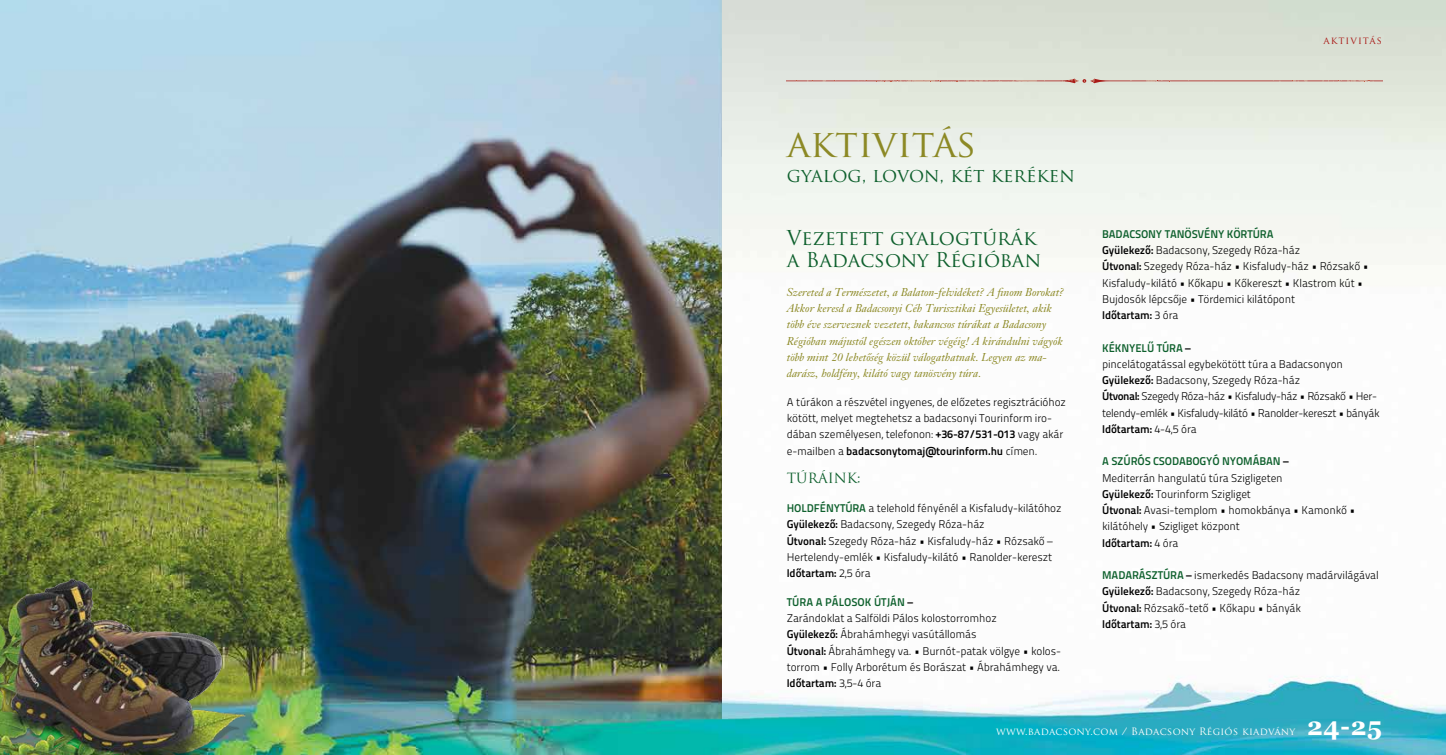
<style>
.page{position:relative;width:1446px;height:755px;background:#fff}
.page>*{position:absolute;margin:0;border:0;box-sizing:border-box;transform-origin:0 0}
.t1{font:37.5px "Trajan Pro";color:#8c8925}
.t2{font:20px/22.5px "Trajan Pro";color:#0e602d}
.t3{font:18.75px "Trajan Pro";color:#0e602d}
.t4{font:13.75px "Trajan Pro";color:#0e602d}
.t5{font:11.25px/16.2px "Titillium Maps 26 L 250 wt";letter-spacing:-.01em;color:#000}
.t6{font:italic 11.25px/16.2px "Totfalusi";color:#8c8925}
.t7{font:11.25px/16.2px "Titillium Maps 26 L 250 wt";letter-spacing:-.035em;color:#000}
.t8{font:11.25px "Titillium Maps 26 L 750 wt";letter-spacing:-.01em;color:#000}
.t9{font:11.25px "Titillium Maps 26 L 750 wt";letter-spacing:-.01em;color:#0e602d}
.t10{font:10px "Trajan Pro";letter-spacing:.03em;color:#fff}
.t11{font:10px "Trajan Pro";color:#aa1a17}
.s1{font-family:"Titillium Maps 26 L 750 wt"}
.s2{font-family:"Titillium Maps 26 L 250 wt"}
.s3{font-family:"Titillium Maps 26 L 750 wt";color:#0e602d}
.s4{color:#000}
.s5{font-family:"Georgia";font-weight:700;font-size:25px}
</style>
<div class="page">
<img style="left:0;top:0;width:723px;height:755px">
<img style="left:723px;top:0;width:723px;height:755px">
<svg style="left:787px;top:79px;width:595px;height:4px;background:#d4bbb1"></svg>
<img style="left:0;top:554px;width:252px;height:201px">
<p class="t11" style="left:1323px;top:34px;width:60px">aktivitás</p>
<h1 class="t1" style="left:787px;top:119px;width:191px">aktivitás</h1>
<h3 class="t3" style="left:787px;top:163px;width:290px">gyalog, lovon, két keréken</h3>
<h2 class="t2" style="left:787px;top:226px;width:256px">Vezetett gyalogtúrák a Badacsony Régióban</h2>
<p class="t6" style="left:787px;top:284px;width:279px">Szereted a Természetet, a Balaton-felvidéket? A finom Borokat?<br>Akkor keresd a Badacsonyi Céh Turisztikai Egyesületet, akik több éve szerveznek vezetett, bakancsos túrákat a Badacsony Régióban májustól egészen október végéig! A kirándulni vágyók több mint 20 lehetôség közül válogathatnak. Legyen az ma&shy;darász, holdfény, kilátó vagy tanösvény túra.</p>
<p class="t5" style="left:787px;top:393px;width:281px">A túrákon a részvétel ingyenes, de előzetes regisztrációhoz kötött, melyet megtehetsz a badacsonyi Tourinform iro&shy;dában személyesen, telefonon: <span class="s1">+36-87/531-013</span> vagy akár</p>
<p class="t8" style="left:787px;top:442px;width:252px"><span class="s2">e-mailben a</span> badacsonytomaj@tourinform.hu <span class="s2">címen.</span></p>
<p class="t4" style="left:787px;top:469px;width:75px">TÚRáink:</p>
<p class="t5" style="left:787px;top:499px;width:276px"><span class="s3">HOLDFÉNYTÚRA</span> a telehold fényénél a Kisfaludy-kilátóhoz <span class="s1">Gyülekező:</span> Badacsony, Szegedy Róza-ház<br><span class="s1">Útvonal:</span> Szegedy Róza-ház • Kisfaludy-ház • Rózsakő – Hertelendy-emlék • Kisfaludy-kilátó • Ranolder-kereszt</p>
<p class="t8" style="left:787px;top:564px;width:85px">Időtartam: <span class="s2">2,5 óra</span></p>
<p class="t9" style="left:787px;top:593px;width:128px">TÚ RA a PÁLOSOK ÚTJÁN <span class="s4">–</span></p>
<p class="t5" style="left:787px;top:609px;width:276px">Zarándoklat a Salföldi Pálos kolostorromhoz<br><span class="s1">Gyülekező:</span> Ábrahámhegyi vasútállomás<br><span class="s1">Útvonal:</span> Ábrahámhegy va. • Burnót-patak völgye • kolos&shy;torrom • Folly Arborétum és Borászat • Ábrahámhegy va.</p>
<p class="t8" style="left:787px;top:674px;width:96px">Időtartam: <span class="s2">3,5-4 óra</span></p>
<p class="t9" style="left:1102px;top:225px;width:173px">BADACSONY TANÖSVÉNY KÖRTÚ RA</p>
<p class="t5" style="left:1102px;top:241px;width:268px"><span class="s1">Gyülekező:</span> Badacsony, Szegedy Róza-ház<br><span class="s1">Útvonal:</span> Szegedy Róza-ház • Kisfaludy-ház • Rózsakő • Kisfaludy-kilátó • Kőkapu • Kőkereszt • Klastrom kút • Bujdosók lépcsője • Tördemici kilátópont</p>
<p class="t8" style="left:1102px;top:306px;width:78px">Időtartam: <span class="s2">3 óra</span></p>
<p class="t9" style="left:1102px;top:339px;width:90px">KÉKNYELŰ TÚ RA <span class="s4">–</span></p>
<p class="t7" style="left:1102px;top:355px;width:279px">pincelátogatással egybekötött túra a Badacsonyon <span class="s1">Gyülekező:</span> Badacsony, Szegedy Róza-ház<br><span class="s1">Útvonal:</span> Szegedy Róza-ház • Kisfaludy-ház • Rózsakő • Her&shy;telendy-emlék • Kisfaludy-kilátó • Ranolder-kereszt • bányák</p>
<p class="t8" style="left:1102px;top:420px;width:96px">Időtartam: <span class="s2">4-4,5 óra</span></p>
<p class="t9" style="left:1102px;top:453px;width:136px">A SZÚ RÓS CSODABOGYÓ NYOM</p>
<p class="t9" style="left:1252px;top:453px;width:38px">ÁBAN <span class="s4">–</span></p>
<p class="t5" style="left:1102px;top:469px;width:255px">Mediterrán hangulatú túra Szigligeten<br><span class="s1">Gyülekező:</span> Tourinform Szigliget<br><span class="s1">Útvonal:</span> Avasi-templom • homokbánya • Kamonkő • kilátóhely • Szigliget központ</p>
<p class="t8" style="left:1102px;top:534px;width:78px">Időtartam: <span class="s2">4 óra</span></p>
<p class="t5" style="left:1102px;top:566px;width:278px"><span class="s3">MADARÁSZTÚ RA</span> <span class="s1">–</span> ismerkedés Badacsony madárvilágával<br><span class="s1">Gyülekező:</span> Badacsony, Szegedy Róza-ház<br><span class="s1">Útvonal:</span> Rózsakő-tető • Kőkapu • bányák</p>
<p class="t8" style="left:1102px;top:615px;width:85px">Időtartam: <span class="s2">3,5 óra</span></p>
<p class="t10" style="left:996px;top:725px;width:387px">www.badacsony.com / Badacsony Régiós kiadvány <span class="s5">24-25</span></p>
</div>
